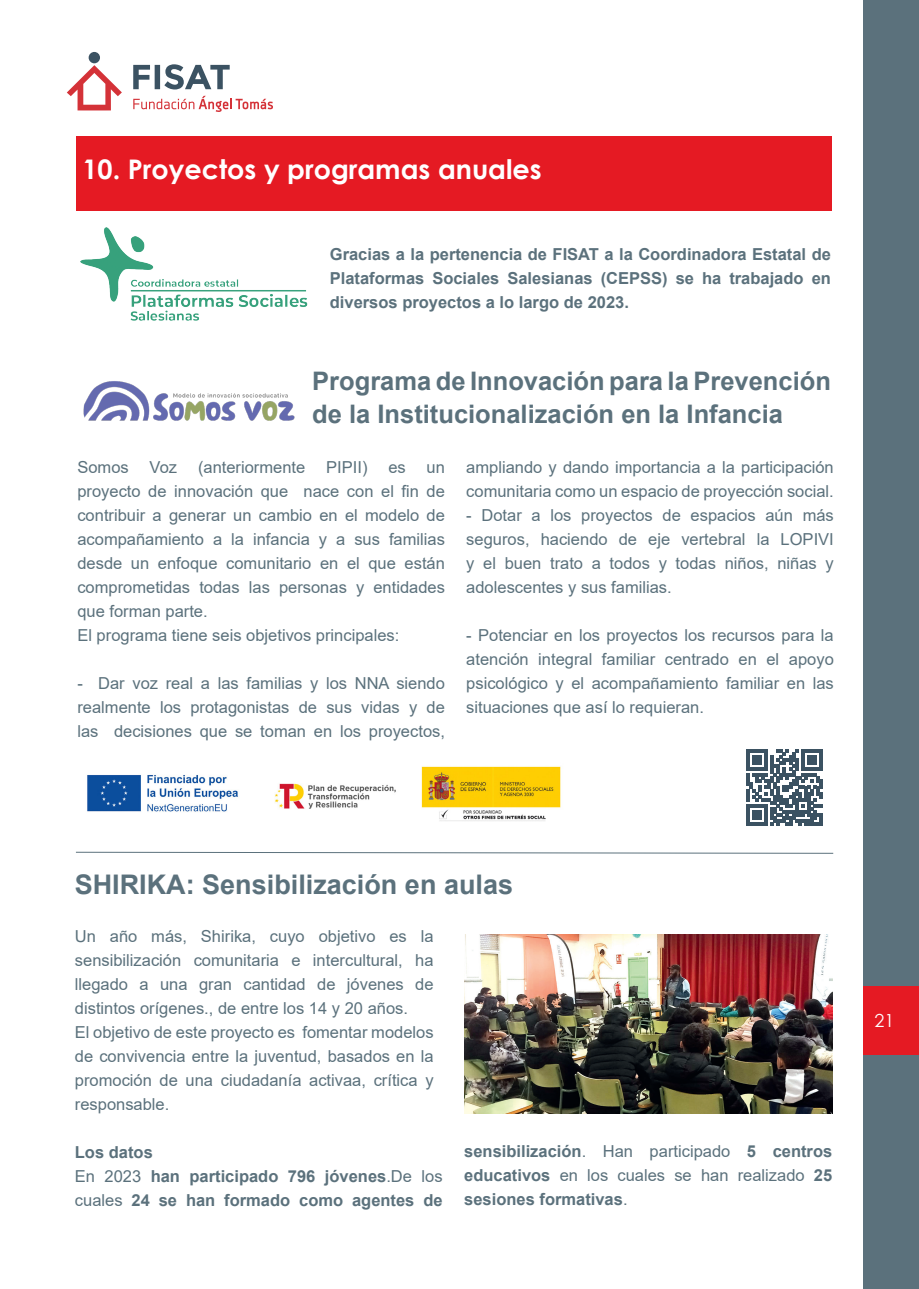
<style>
.page{position:relative;width:919px;height:1289px;background:#fff}
.page>*{position:absolute;margin:0;border:0;box-sizing:border-box;transform-origin:0 0}
.t1{font:700 27px "Arial";color:#5b717c}
.t2{font:700 27px "Century Gothic";color:#fff}
.t3{font:700 25.5px/33px "Arial";color:#5b717c}
.t4{font:18px "Century Gothic";color:#fff}
.t5{font:16.5px/24px "Arial";color:#5b717c;text-align:justify}
.t6{font:700 16.5px/24px "Arial";color:#5b717c;text-align:justify}
.s1{font-weight:400}
</style>
<div class="page">
<img style="left:87px;top:766px;width:474px;height:55px">
<img style="left:83px;top:381px;width:212px;height:40px">
<svg style="left:746px;top:749px;width:76px;height:76px"></svg>
<svg style="left:76px;top:851px;width:757px;height:3px"></svg>
<img style="left:81px;top:228px;width:226px;height:93px">
<img style="left:464px;top:934px;width:368px;height:179px">
<div style="left:862px;top:0;width:56px;height:1288px;background:#5b717c"></div>
<div style="left:862px;top:986px;width:56px;height:68px;background:#e51a23"></div>
<svg style="left:133px;top:64px;width:97px;height:25px"></svg>
<div style="left:89px;top:52px;width:11px;height:11px;background:#3b5262;border-radius:50%"></div>
<svg style="left:67px;top:65px;width:55px;height:45px"></svg>
<svg style="left:133px;top:96px;width:140px;height:16px"></svg>
<div style="left:77px;top:136px;width:755px;height:75px;background:#e51a23"></div>
<p class="t2" style="left:82px;top:148px;width:460px">10. Proyectos y programas anuales</p>
<p class="t6" style="left:330px;top:242px;width:502px">Gracias a la pertenencia de FISAT a la Coordinadora Estatal de Plataformas Sociales Salesianas (CEPSS) se ha trabajado en diversos proyectos a lo largo de 2023.</p>
<p class="t3" style="left:312px;top:364px;width:520px">Programa de Innovación para la Prevención de la Institucionalización en la Infancia</p>
<p class="t5" style="left:77px;top:455px;width:53px">Somos</p>
<p class="t5" style="left:150px;top:455px;width:29px">Voz</p>
<p class="t5" style="left:198px;top:455px;width:109px">(anteriormente</p>
<p class="t5" style="left:326px;top:455px;width:43px">PIPII)</p>
<p class="t5" style="left:388px;top:455px;width:19px">es</p>
<p class="t5" style="left:77px;top:455px;width:369px;text-indent:349px">un proyecto de innovación que nace con el fin de contribuir a generar un cambio en el modelo de acompañamiento a la infancia y a sus familias desde un enfoque comunitario en el que están comprometidas todas las personas y entidades que forman parte.</p>
<p class="t5" style="left:77px;top:623px;width:323px">El programa tiene seis objetivos principales:</p>
<p class="t5" style="left:77px;top:671px;width:369px">- Dar voz real a las familias y los NNA siendo realmente los protagonistas de sus vidas y de las decisiones que se toman en los proyectos,</p>
<p class="t5" style="left:466px;top:455px;width:369px">ampliando y dando importancia a la participación comunitaria como un espacio de proyección social.</p>
<p class="t5" style="left:466px;top:503px;width:369px">- Dotar a los proyectos de espacios aún más seguros, haciendo de eje vertebral la LOPIVI y el buen trato a todos y todas niños, niñas y adolescentes y sus familias.</p>
<p class="t5" style="left:466px;top:623px;width:369px">- Potenciar en los proyectos los recursos para la atención integral familiar centrado en el apoyo psicológico y el acompañamiento familiar en las situaciones que así lo requieran.</p>
<p class="t1" style="left:75px;top:865px;width:440px">SHIRIKA: Sensibilización en aulas</p>
<p class="t5" style="left:75px;top:924px;width:360px">Un año más, Shirika, cuyo objetivo es la sensibilización comunitaria e intercultural, ha llegado a una gran cantidad de jóvenes de distintos orígenes., de entre los 14 y 20 años.</p>
<p class="t5" style="left:75px;top:1020px;width:360px">El objetivo de este proyecto es fomentar modelos de convivencia entre la juventud, basados en la promoción de una ciudadanía activaa, crítica y responsable.</p>
<p class="t6" style="left:75px;top:1140px;width:79px">Los datos</p>
<p class="t6" style="left:75px;top:1164px;width:369px"><span class="s1">En 2023</span> han participado 796 jóvenes<span class="s1">.De los cuales</span> 24 se han formado como agentes de</p>
<p class="t6" style="left:464px;top:1138px;width:369px">sensibilización<span class="s1">. Han participado</span> 5 centros educativos <span class="s1">en los cuales se han realizado</span> 25 sesiones formativas<span class="s1">.</span></p>
<p class="t4" style="left:874px;top:1007px;width:21px">21</p>
</div>
